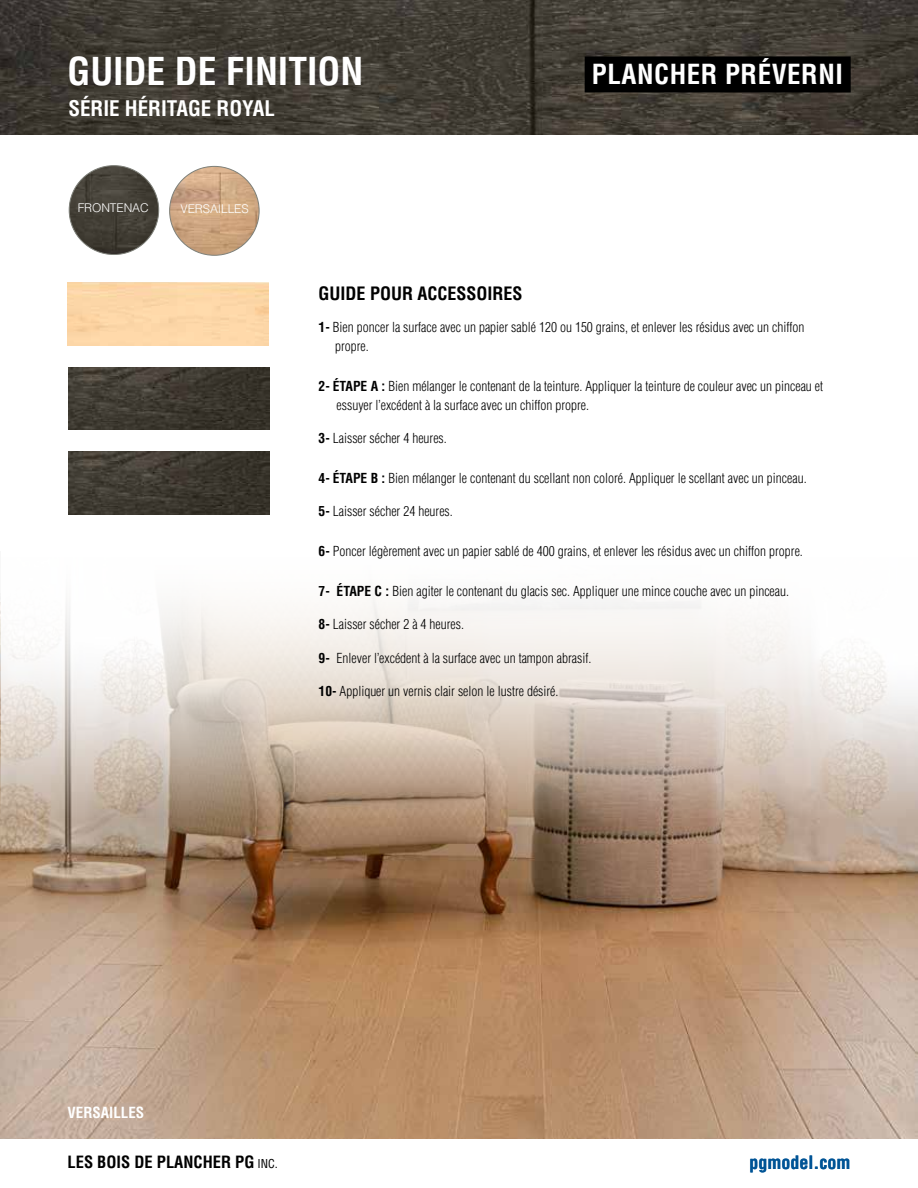
<style>
.page{position:relative;width:918px;height:1188px;background:#fff}
.page>*{position:absolute;margin:0;border:0;box-sizing:border-box;transform-origin:0 0}
.t1{font:700 condensed 37.5px "Helvetica";color:#fff}
.t2{font:700 condensed 27px "Helvetica";letter-spacing:.02em;color:#fff}
.t3{font:700 condensed 21px "Helvetica";color:#fff}
.t4{font:700 condensed 18px "Helvetica";color:#000}
.t5{font:700 condensed 18px "Helvetica";color:#005496}
.t6{font:700 condensed 16.5px "Helvetica";color:#000}
.t7{font:700 condensed 15px "Helvetica";color:#fff}
.t8{font:300 condensed 13.5px/19.5px "Helvetica";color:#000}
.t9{font:300 12px "Helvetica";letter-spacing:-.01em;color:#fff}
.s1{font-weight:700}
.s2{font-weight:400;font-size:12px}
</style>
<div class="page">
<svg style="left:0;top:1px;width:1px;height:133px"></svg>
<img style="left:1px;top:1px;width:917px;height:134px">
<div style="left:585px;top:56px;width:266px;height:36px;background:#000"></div>
<img style="left:68px;top:367px;width:201px;height:63px">
<img style="left:1px;top:819px;width:917px;height:320px">
<svg style="left:1px;top:596px;width:917px;height:223px"></svg>
<img style="left:69px;top:166px;width:90px;height:89px;border-radius:45px">
<img style="left:170px;top:166px;width:89px;height:89px;border-radius:45px">
<img style="left:68px;top:452px;width:201px;height:63px">
<h1 class="t1" style="left:68px;top:48px;width:297px">GUIDE DE FINITION</h1>
<h2 class="t2" style="left:592px;top:57px;width:252px">PLANCHER PRÉVERNI</h2>
<h3 class="t3" style="left:68px;top:95px;width:208px">SÉRIE HÉRITAGE ROYAL</h3>
<p class="t9" style="left:78px;top:200px;width:73px">FRONTENAC</p>
<p class="t9" style="left:181px;top:201px;width:70px">VERSAILLES</p>
<h3 class="t4" style="left:319px;top:282px;width:206px">GUIDE POUR ACCESSOIRES</h3>
<p class="t8" style="left:335px;top:317px;width:471px;text-indent:-16px"><span class="s1">1-</span> Bien poncer la surface avec un papier sablé 120 ou 150 grains, et enlever les résidus avec un chiffon propre.</p>
<p class="t8" style="left:337px;top:376px;width:488px;text-indent:-18px"><span class="s1">2- ÉTAPE A :</span> Bien mélanger le contenant de la teinture. Appliquer la teinture de couleur avec un pinceau et essuyer l’excédent à la surface avec un chiffon propre.</p>
<p class="t8" style="left:319px;top:429px;width:130px"><span class="s1">3-</span> Laisser sécher 4 heures.</p>
<p class="t8" style="left:319px;top:468px;width:490px"><span class="s1">4- ÉTAPE B :</span> Bien mélanger le contenant du scellant non coloré. Appliquer le scellant avec un pinceau.</p>
<p class="t8" style="left:319px;top:501px;width:136px"><span class="s1">5-</span> Laisser sécher 24 heures.</p>
<p class="t8" style="left:319px;top:541px;width:486px"><span class="s1">6-</span> Poncer légèrement avec un papier sablé de 400 grains, et enlever les résidus avec un chiffon propre.</p>
<p class="t8" style="left:319px;top:581px;width:472px"><span class="s1">7- ÉTAPE C :</span> Bien agiter le contenant du glacis sec. Appliquer une mince couche avec un pinceau.</p>
<p class="t8" style="left:319px;top:615px;width:147px"><span class="s1">8-</span> Laisser sécher 2 à 4 heures.</p>
<p class="t8" style="left:319px;top:648px;width:274px"><span class="s1">9-</span> Enlever l’excédent à la surface avec un tampon abrasif.</p>
<p class="t8" style="left:319px;top:682px;width:241px"><span class="s1">10-</span> Appliquer un vernis clair selon le lustre désiré.</p>
<p class="t7" style="left:68px;top:1103px;width:78px">VERSAILLES</p>
<p class="t6" style="left:68px;top:1151px;width:212px">LES BOIS DE PLANCHER PG <span class="s2">INC.</span></p>
<h3 class="t5" style="left:750px;top:1151px;width:102px">pgmodel.com</h3>
</div>
